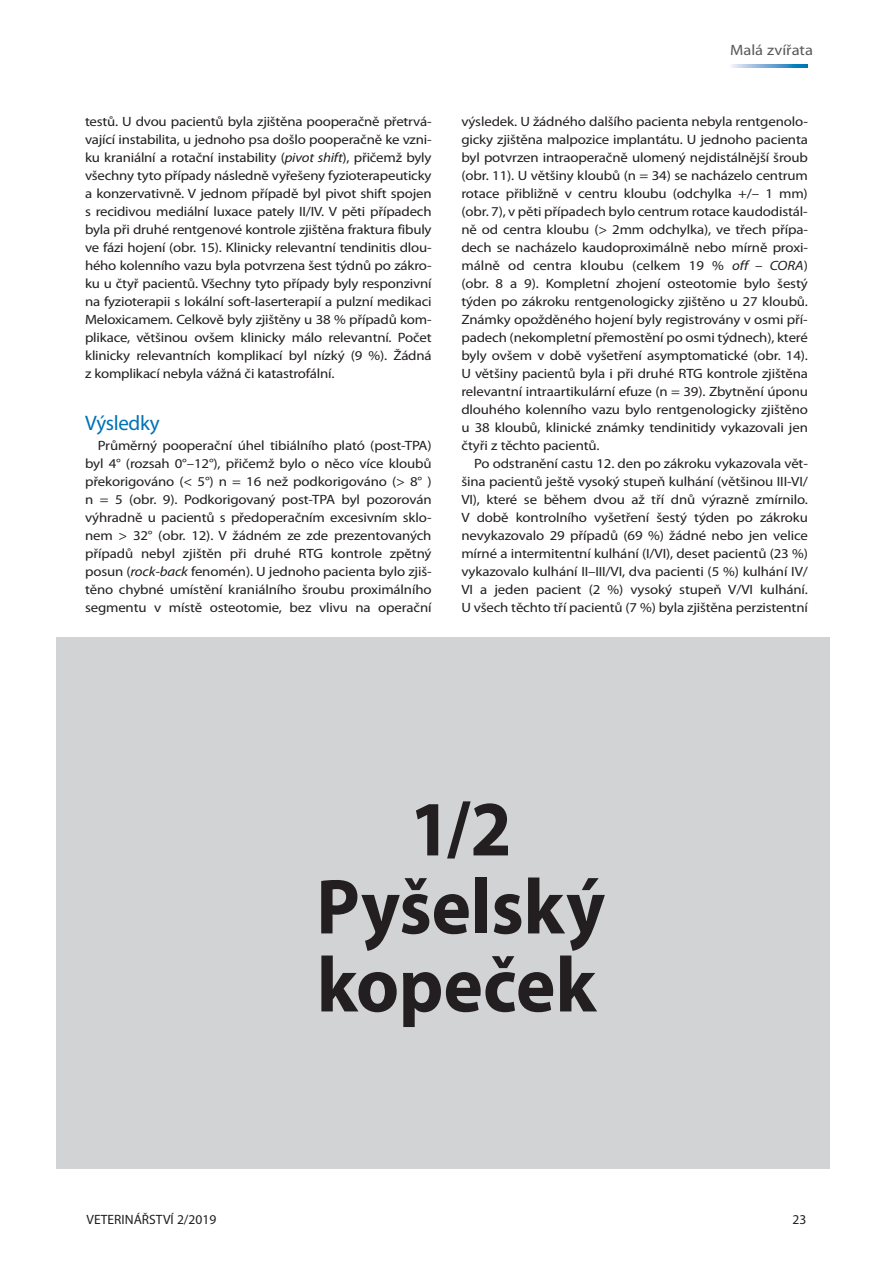
<style>
.page{position:relative;width:893px;height:1263px;background:#fff}
.page>*{position:absolute;margin:0;border:0;box-sizing:border-box;transform-origin:0 0}
.t1{font:700 78.75px/78px "Myriad Pro";letter-spacing:-.005em;color:#231f20;text-align:center;scale:.95 1}
.t2{font:21px "Myriad Pro";letter-spacing:-.015em;color:#0072b4}
.t3{font:15px "Myriad Pro";color:#58595b;scale:1.1 1}
.t4{font:13.5px/18px "Myriad Pro";letter-spacing:-.01em;color:#231f20;text-align:justify;scale:1.1 1}
.t5{font:13.5px "Myriad Pro";letter-spacing:-.01em;color:#231f20}
.s1{font-style:italic}
</style>
<div class="page">
<svg style="left:731px;top:64px;width:77px;height:3px"></svg>
<div style="left:56px;top:638px;width:774px;height:531px;background:#d1d3d4"></div>
<p class="t4" style="left:85px;top:114px;width:317px">testů. U dvou pacientů byla zjištěna pooperačně přetrvá&shy;vající instabilita, u jednoho psa došlo pooperačně ke vzni&shy;ku kraniální a rotační instability (<span class="s1">pivot shift</span>), přičemž byly všechny tyto případy následně vyřešeny fyzioterapeuticky a konzervativně. V jednom případě byl pivot shift spojen s recidivou mediální luxace pately II/IV. V pěti případech byla při druhé rentgenové kontrole zjištěna fraktura fibuly ve fázi hojení (obr. 15). Klinicky relevantní tendinitis dlou&shy;hého kolenního vazu byla potvrzena šest týdnů po zákro&shy;ku u čtyř pacientů. Všechny tyto případy byly responzivní na fyzioterapii s lokální soft-laserterapií a pulzní medikaci Meloxicamem. Celkově byly zjištěny u 38 % případů kom&shy;plikace, většinou ovšem klinicky málo relevantní. Počet klinicky relevantních komplikací byl nízký (9 %). Žádná z komplikací nebyla vážná či katastrofální.</p>
<h2 class="t2" style="left:85px;top:415px;width:76px">Výsledky</h2>
<p class="t4" style="left:85px;top:438px;width:317px;text-indent:13px">Průměrný pooperační úhel tibiálního plató (post-TPA) byl 4° (rozsah 0°–12°), přičemž bylo o něco více kloubů překorigováno (&lt; 5°) n = 16 než podkorigováno (&gt; 8° ) n = 5 (obr. 9). Podkorigovaný post-TPA byl pozorován výhradně u pacientů s předoperačním excesivním sklo&shy;nem &gt; 32° (obr. 12). V žádném ze zde prezentovaných případů nebyl zjištěn při druhé RTG kontrole zpětný posun (<span class="s1">rock-back</span> fenomén). U jednoho pacienta bylo zjiš&shy;těno chybné umístění kraniálního šroubu proximálního segmentu v místě osteotomie, bez vlivu na operační</p>
<p class="t3" style="left:730px;top:45px;width:77px">Malá zvířata</p>
<p class="t4" style="left:461px;top:114px;width:317px">výsledek. U žádného dalšího pacienta nebyla rentgenolo&shy;gicky zjištěna malpozice implantátu. U jednoho pacienta byl potvrzen intraoperačně ulomený nejdistálnější šroub (obr. 11). U většiny kloubů (n = 34) se nacházelo centrum rotace přibližně v centru kloubu (odchylka +/– 1 mm) (obr. 7), v pěti případech bylo centrum rotace kaudodistál&shy;ně od centra kloubu (&gt; 2mm odchylka), ve třech přípa&shy;dech se nacházelo kaudoproximálně nebo mírně proxi&shy;málně od centra kloubu (celkem 19 % <span class="s1">off – CORA</span>) (obr. 8 a 9). Kompletní zhojení osteotomie bylo šestý týden po zákroku rentgenologicky zjištěno u 27 kloubů.<br>Známky opožděného hojení byly registrovány v osmi pří&shy;padech (nekompletní přemostění po osmi týdnech), které byly ovšem v době vyšetření asymptomatické (obr. 14).<br>U většiny pacientů byla i při druhé RTG kontrole zjištěna relevantní intraartikulární efuze (n = 39). Zbytnění úponu dlouhého kolenního vazu bylo rentgenologicky zjištěno u 38 kloubů, klinické známky tendinitidy vykazovali jen čtyři z těchto pacientů.</p>
<p class="t4" style="left:461px;top:456px;width:317px;text-indent:13px">Po odstranění castu 12. den po zákroku vykazovala vět&shy;šina pacientů ještě vysoký stupeň kulhání (většinou III-VI/ VI), které se během dvou až tří dnů výrazně zmírnilo.<br>V době kontrolního vyšetření šestý týden po zákroku nevykazovalo 29 případů (69 %) žádné nebo jen velice mírné a intermitentní kulhání (I/VI), deset pacientů (23 %) vykazovalo kulhání II–III/VI, dva pacienti (5 %) kulhání IV/ VI a jeden pacient (2 %) vysoký stupeň V/VI kulhání.<br>U všech těchto tří pacientů (7 %) byla zjištěna perzistentní</p>
<h1 class="t1" style="left:316px;top:798px;width:305px">1/2<br>Pyšelský kopeček</h1>
<p class="t5" style="left:87px;top:1214px;width:131px">VETERINÁŘSTVÍ 2/2019</p>
<p class="t5" style="left:793px;top:1214px;width:15px">23</p>
</div>
